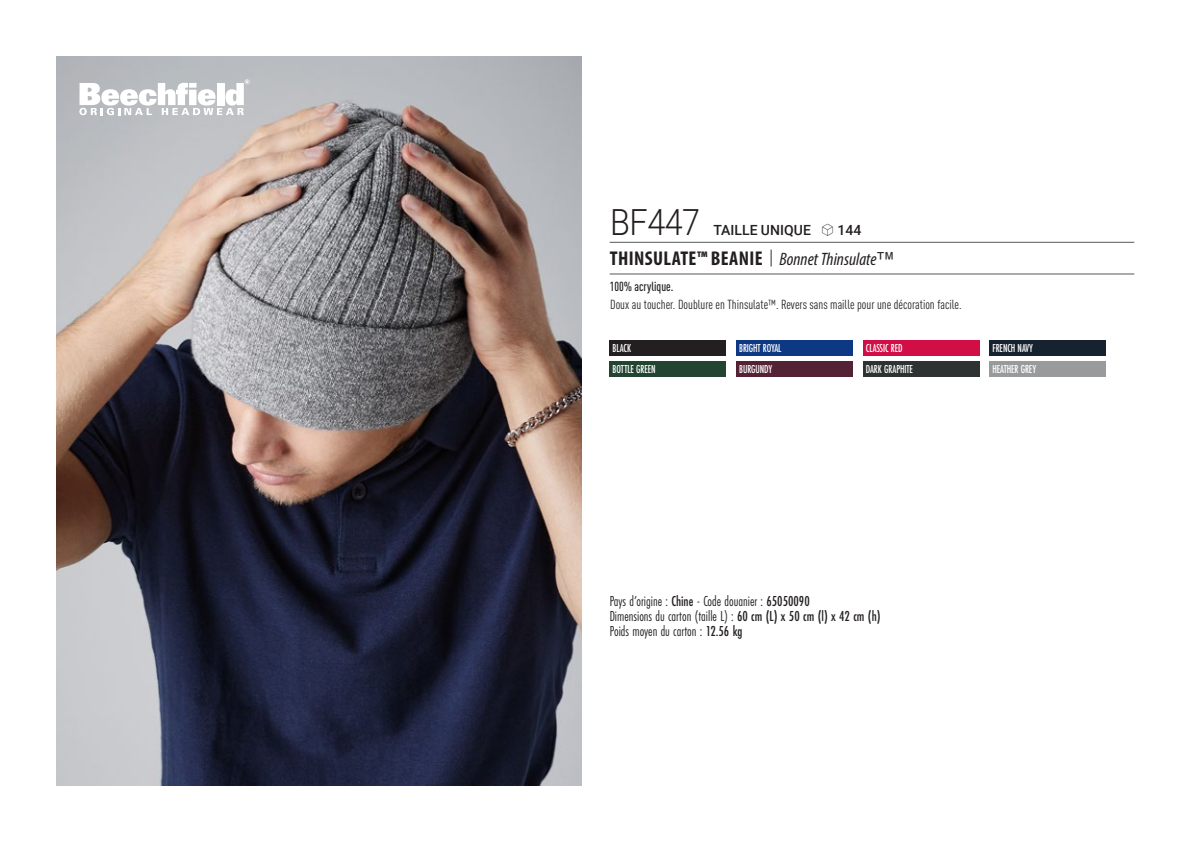
<style>
.page{position:relative;width:1191px;height:842px;background:#fff}
.page>*{position:absolute;margin:0;border:0;box-sizing:border-box;transform-origin:0 0}
.t1{font:300 36px "Roboto";letter-spacing:-.015em;color:#231f20;scale:.9 1}
.t2{font:700 condensed 20px "Myriad Pro";letter-spacing:.02em;color:#231f20}
.t3{font:15px "Futura PT Cond";color:#231f20;scale:.95 1}
.t4{font:500 14px "Roboto";letter-spacing:.005em;color:#231f20}
.t5{font:condensed 13px "DIN Pro";color:#231f20}
.grammage_2020{font:500 condensed 13px "DIN Pro";color:#231f20;scale:.95 1}
.Coloris_nuancier_bla{font:500 12px "Futura PT Cond";letter-spacing:-.01em;color:#fff;scale:.9 1}
.s1{font-family:"Linotype Shapeshifter";font-weight:400;font-size:16px}
.s2{font-family:"Roboto Condensed";font-weight:300;font-stretch:normal}
.s3{font-family:"Myriad Variable Concept";font-weight:400;font-style:italic;font-stretch:normal;font-size:18px}
.s4{font-weight:500}
</style>
<div class="page">
<img style="left:57px;top:57px;width:524px;height:728px">
<svg style="left:79px;top:79px;width:170px;height:36px"></svg>
<div style="left:609px;top:340px;width:117px;height:16px;background:#231f20"></div>
<div style="left:609px;top:362px;width:117px;height:15px;background:#224431"></div>
<div style="left:736px;top:340px;width:116px;height:16px;background:#0d3884"></div>
<div style="left:736px;top:362px;width:116px;height:15px;background:#532234"></div>
<div style="left:863px;top:340px;width:116px;height:16px;background:#d20e46"></div>
<div style="left:863px;top:362px;width:116px;height:15px;background:#2d3332"></div>
<div style="left:989px;top:340px;width:116px;height:16px;background:#172231"></div>
<div style="left:989px;top:362px;width:116px;height:15px;background:#989a9c"></div>
<hr style="left:609px;top:242px;width:525px;height:1px;background:#57585a">
<hr style="left:609px;top:274px;width:525px;height:1px;background:#57585a">
<p class="t1" style="left:610px;top:197px;width:102px">BF447</p>
<p class="t4" style="left:713px;top:220px;width:150px">TAILLE UNIQUE <span class="s1">S</span> 144</p>
<p class="t2" style="left:610px;top:246px;width:277px">THINSULATE™ BEANIE <span class="s2">|</span> <span class="s3">Bonnet Thinsulate™</span></p>
<p class="grammage_2020" style="left:609px;top:277px;width:69px">100% acrylique.</p>
<p class="t5" style="left:610px;top:295px;width:353px">Doux au toucher. Doublure en Thinsulate™. Revers sans maille pour une décoration facile.</p>
<p class="Coloris_nuancier_bla" style="left:612px;top:341px;width:22px">BLACK</p>
<p class="Coloris_nuancier_bla" style="left:612px;top:362px;width:49px">BOTTLE GREEN</p>
<p class="Coloris_nuancier_bla" style="left:739px;top:341px;width:48px">BRIGHT ROYAL</p>
<p class="Coloris_nuancier_bla" style="left:739px;top:362px;width:38px">BURGUNDY</p>
<p class="Coloris_nuancier_bla" style="left:866px;top:341px;width:42px">CLASSIC RED</p>
<p class="Coloris_nuancier_bla" style="left:866px;top:362px;width:54px">DARK GRAPHITE</p>
<p class="Coloris_nuancier_bla" style="left:992px;top:341px;width:46px">FRENCH NAVY</p>
<p class="Coloris_nuancier_bla" style="left:992px;top:362px;width:50px">HEATHER GREY</p>
<p class="t3" style="left:609px;top:592px;width:212px">Pays d’origine : <span class="s4">Chine</span> - Code douanier : <span class="s4">65050090</span></p>
<p class="t3" style="left:609px;top:607px;width:287px">Dimensions du carton (taille L) : <span class="s4">60 cm (L) x 50 cm (l) x 42 cm (h)</span></p>
<p class="t3" style="left:609px;top:622px;width:141px">Poids moyen du carton : <span class="s4">12.56 kg</span></p>
</div>
